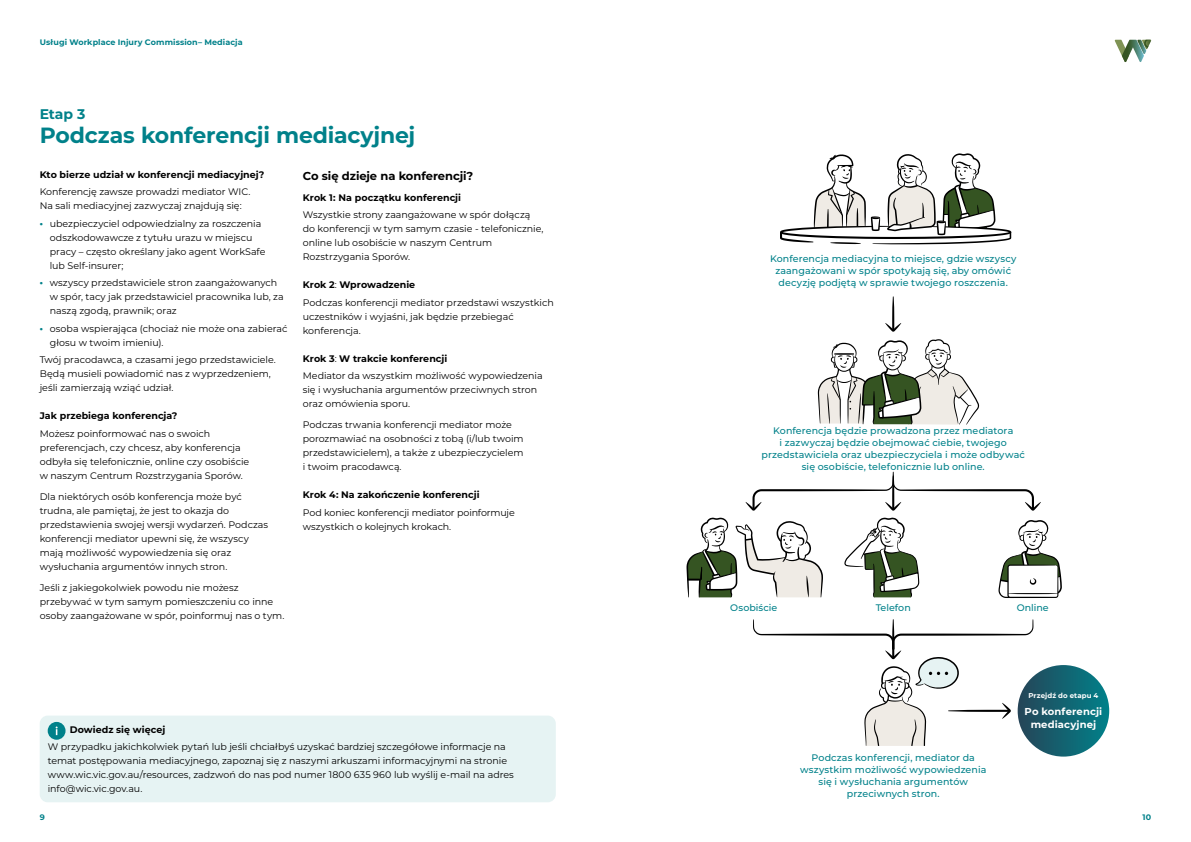
<style>
.page{position:relative;width:1191px;height:842px;background:#fff}
.page>*{position:absolute;margin:0;border:0;box-sizing:border-box;transform-origin:0 0}
.t1{font:700 22px "Montserrat";letter-spacing:-.01em;color:#00818a}
.t2{font:700 14px "Montserrat";color:#00818a}
.t3{font:700 11.5px "Montserrat";letter-spacing:-.005em;color:#000}
.t4{font:700 10px/13px "Montserrat";letter-spacing:.015em;color:#fff;text-align:center}
.t5{font:9.5px/14px "Montserrat";color:#000}
.t6{font:500 9.5px/12px "Montserrat";letter-spacing:.01em;color:#00818a;text-align:center}
.t7{font:700 9.5px "Montserrat";letter-spacing:.005em;color:#000}
.t8{font:700 8px "Montserrat";letter-spacing:.01em;color:#00818a}
.t9{font:700 7px "Montserrat";letter-spacing:.015em;color:#fff}
.s1{font-family:"Calibre";font-weight:300;color:#00818a}
.s2{font-weight:700}
</style>
<div class="page">
<svg style="left:686px;top:517px;width:137px;height:81px"></svg>
<svg style="left:780px;top:153px;width:231px;height:91px"></svg>
<svg style="left:745px;top:472px;width:296px;height:39px"></svg>
<svg style="left:885px;top:296px;width:17px;height:36px"></svg>
<svg style="left:844px;top:517px;width:75px;height:80px"></svg>
<svg style="left:998px;top:520px;width:64px;height:78px"></svg>
<svg style="left:753px;top:619px;width:280px;height:127px"></svg>
<svg style="left:818px;top:339px;width:161px;height:86px"></svg>
<div style="left:1017px;top:665px;width:92px;height:92px;background:linear-gradient(to right,#304c5e,#007e87);border-radius:46px"></div>
<svg style="left:1114px;top:40px;width:37px;height:22px"></svg>
<div style="left:40px;top:715px;width:516px;height:87px;background:#e6f3f3;border-radius:8px"></div>
<div style="left:48px;top:722px;width:18px;height:18px;background:#00818a;border-radius:50%"></div>
<svg style="left:56px;top:726px;width:2px;height:9px"></svg>
<p class="t8" style="left:40px;top:37px;width:204px">Usługi Workplace Injury Commission– Mediacja</p>
<h2 class="t2" style="left:40px;top:104px;width:47px">Etap 3</h2>
<h1 class="t1" style="left:40px;top:120px;width:377px">Podczas konferencji mediacyjnej</h1>
<p class="t7" style="left:40px;top:167px;width:226px">Kto bierze udział w konferencji mediacyjnej?</p>
<p class="t5" style="left:40px;top:184px;width:212px">Konferencję zawsze prowadzi mediator WIC.<br>Na sali mediacyjnej zazwyczaj znajdują się:</p>
<p class="t5" style="left:50px;top:216px;width:217px;text-indent:-10px"><span class="s1">•</span> ubezpieczyciel odpowiedzialny za roszczenia odszkodowawcze z tytułu urazu w miejscu pracy – często określany jako agent WorkSafe lub Self-insurer;</p>
<p class="t5" style="left:50px;top:275px;width:235px;text-indent:-10px"><span class="s1">•</span> wszyscy przedstawiciele stron zaangażowanych w spór, tacy jak przedstawiciel pracownika lub, za naszą zgodą, prawnik; oraz</p>
<p class="t5" style="left:50px;top:321px;width:239px;text-indent:-10px"><span class="s1">•</span> osoba wspierająca (chociaż nie może ona zabierać głosu w twoim imieniu).</p>
<p class="t5" style="left:40px;top:352px;width:238px">Twój pracodawca, a czasami jego przedstawiciele.<br>Będą musieli powiadomić nas z wyprzedzeniem, jeśli zamierzają wziąć udział.</p>
<p class="t7" style="left:40px;top:409px;width:139px">Jak przebiega konferencja?</p>
<p class="t5" style="left:40px;top:426px;width:211px">Możesz poinformować nas o swoich preferencjach, czy chcesz, aby konferencja odbyła się telefonicznie, online czy osobiście w naszym Centrum Rozstrzygania Sporów.</p>
<p class="t5" style="left:40px;top:489px;width:230px">Dla niektórych osób konferencja może być trudna, ale pamiętaj, że jest to okazja do przedstawienia swojej wersji wydarzeń. Podczas konferencji mediator upewni się, że wszyscy mają możliwość wypowiedzenia się oraz wysłuchania argumentów innych stron.</p>
<p class="t5" style="left:40px;top:580px;width:246px">Jeśli z jakiegokolwiek powodu nie możesz przebywać w tym samym pomieszczeniu co inne osoby zaangażowane w spór, poinformuj nas o tym.</p>
<p class="t3" style="left:303px;top:167px;width:172px">Co się dzieje na konferencji?</p>
<p class="t7" style="left:303px;top:190px;width:160px">Krok 1: Na początku konferencji</p>
<p class="t5" style="left:303px;top:207px;width:242px">Wszystkie strony zaangażowane w spór dołączą do konferencji w tym samym czasie - telefonicznie, online lub osobiście w naszym Centrum Rozstrzygania Sporów.</p>
<p class="t5" style="left:303px;top:276px;width:253px;line-height:17.5px"><span class="s2">Krok 2</span>: <span class="s2">Wprowadzenie<br></span>Podczas konferencji mediator przedstawi wszystkich</p>
<p class="t5" style="left:303px;top:309px;width:212px">uczestników i wyjaśni, jak będzie przebiegać konferencja.</p>
<p class="t5" style="left:303px;top:349px;width:241px;line-height:17.5px"><span class="s2">Krok 3</span>: <span class="s2">W trakcie konferencji<br></span>Mediator da wszystkim możliwość wypowiedzenia</p>
<p class="t5" style="left:303px;top:382px;width:236px">się i wysłuchania argumentów przeciwnych stron oraz omówienia sporu.</p>
<p class="t5" style="left:303px;top:417px;width:222px">Podczas trwania konferencji mediator może porozmawiać na osobności z tobą (i/lub twoim przedstawicielem), a także z ubezpieczycielem i twoim pracodawcą.</p>
<p class="t7" style="left:303px;top:488px;width:178px">Krok 4: Na zakończenie konferencji</p>
<p class="t5" style="left:303px;top:505px;width:214px">Pod koniec konferencji mediator poinformuje wszystkich o kolejnych krokach.</p>
<p class="t7" style="left:70px;top:722px;width:97px">Dowiedz się więcej</p>
<p class="t5" style="left:48px;top:739px;width:467px">W przypadku jakichkolwiek pytań lub jeśli chciałbyś uzyskać bardziej szczegółowe informacje na temat postępowania mediacyjnego, zapoznaj się z naszymi arkuszami informacyjnymi na stronie www.wic.vic.gov.au/resources, zadzwoń do nas pod numer 1800 635 960 lub wyślij e-mail na adres info@wic.vic.gov.au.</p>
<p class="t6" style="left:770px;top:252px;width:248px">Konferencja mediacyjna to miejsce, gdzie wszyscy zaangażowani w spór spotykają się, aby omówić decyzję podjętą w sprawie twojego roszczenia.</p>
<p class="t6" style="left:761px;top:424px;width:265px">Konferencja będzie prowadzona przez mediatora<br>i zazwyczaj będzie obejmować ciebie, twojego przedstawiciela oraz ubezpieczyciela i może odbywać się osobiście, telefonicznie lub online.</p>
<p class="t6" style="left:730px;top:601px;width:49px">Osobiście</p>
<p class="t6" style="left:875px;top:601px;width:37px">Telefon</p>
<p class="t6" style="left:1016px;top:601px;width:33px">Online</p>
<p class="t6" style="left:800px;top:751px;width:188px">Podczas konferencji, mediator da wszystkim możliwość wypowiedzenia się i wysłuchania argumentów przeciwnych stron.</p>
<p class="t9" style="left:1028px;top:691px;width:71px">Przejdź do etapu 4</p>
<p class="t4" style="left:1024px;top:704px;width:79px">Po konferencji mediacyjnej</p>
<p class="t8" style="left:40px;top:811px;width:7px">9</p>
<p class="t8" style="left:1142px;top:811px;width:10px">10</p>
</div>
